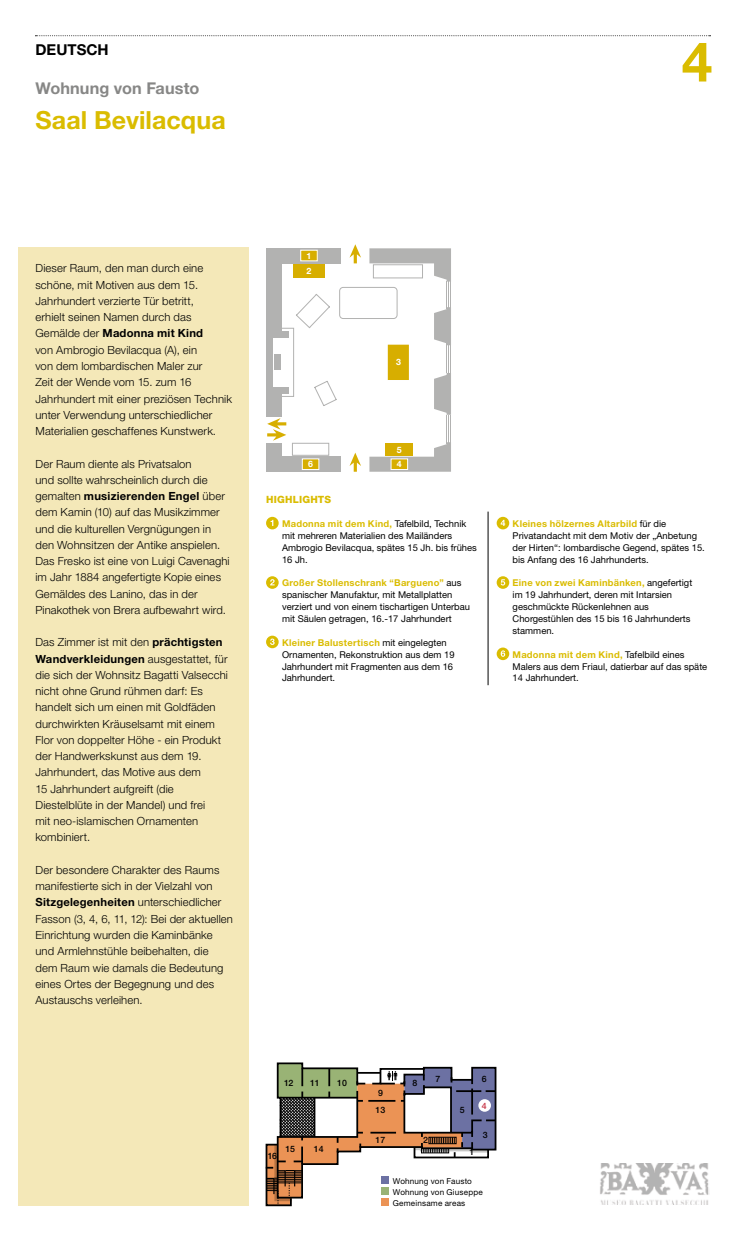
<style>
.page{position:relative;width:745px;height:1241px;background:#fff}
.page>*{position:absolute;margin:0;border:0;box-sizing:border-box;transform-origin:0 0}
.t1{font:700 55px "Helvetica Neue";color:#dabc00}
.t2{font:700 25px "Helvetica Neue";letter-spacing:.005em;color:#dabc00}
.t3{font:700 16.25px "Helvetica Neue";letter-spacing:.005em;color:#878786}
.t4{font:700 15px "Helvetica Neue";color:#000}
.t5{font:300 11.25px/16.2px "Helvetica Neue";letter-spacing:.01em;color:#000}
.t6{font:800 10px "Helvetica Neue";letter-spacing:.02em;color:#dabc00}
.t7{font:9.38px/11.9px "Helvetica Neue";color:#000}
.t8{font:500 8.75px/17.2px "Helvetica Neue";letter-spacing:-.005em;color:#000}
.t9{font:700 8.75px "Helvetica Neue";color:#fff}
.t10{font:500 8.75px "Helvetica Neue";color:#c42e40}
.t11{font:8.12px/10.8px "Helvetica Neue";letter-spacing:.02em;color:#000}
.s1{font-weight:700}
.s2{font-weight:700;color:#dabc00}
</style>
<div class="page">
<div style="left:18px;top:247px;width:230px;height:958px;background:#f4e8b8"></div>
<hr style="left:487px;top:511px;width:1px;height:174px;background:#000">
<div style="left:293px;top:265px;width:31px;height:13px;background:#d7ae00"></div>
<div style="left:269px;top:328px;width:25px;height:68px;border:1px solid #b2b2b1"></div>
<svg style="left:314px;top:381px;width:23px;height:25px"></svg>
<svg style="left:296px;top:294px;width:34px;height:34px"></svg>
<div style="left:266px;top:248px;width:74px;height:15px;background:#b2b2b1"></div>
<div style="left:266px;top:456px;width:74px;height:15px;background:#b2b2b1"></div>
<div style="left:266px;top:249px;width:15px;height:89px;background:#b2b2b1"></div>
<div style="left:266px;top:443px;width:15px;height:26px;background:#b2b2b1"></div>
<div style="left:266px;top:387px;width:15px;height:29px;background:#b2b2b1"></div>
<div style="left:273px;top:387px;width:15px;height:7px;background:#b2b2b1"></div>
<div style="left:266px;top:331px;width:7px;height:61px;background:#b2b2b1"></div>
<div style="left:274px;top:354px;width:7px;height:15px;background:#b2b2b1"></div>
<div style="left:273px;top:331px;width:15px;height:7px;background:#b2b2b1"></div>
<svg style="left:369px;top:248px;width:82px;height:223px"></svg>
<svg style="left:349px;top:244px;width:12px;height:19px"></svg>
<svg style="left:349px;top:452px;width:12px;height:19px"></svg>
<svg style="left:267px;top:418px;width:19px;height:22px"></svg>
<div style="left:339px;top:287px;width:58px;height:32px;border:1px solid #b2b2b1;border-radius:4px"></div>
<div style="left:292px;top:443px;width:37px;height:12px;border:1px solid #b2b2b1"></div>
<div style="left:391px;top:459px;width:16px;height:10px;background:#d7ae00"></div>
<div style="left:390px;top:458px;width:17px;height:12px;border:1px solid #fff"></div>
<div style="left:302px;top:459px;width:16px;height:10px;background:#d7ae00"></div>
<div style="left:302px;top:458px;width:17px;height:12px;border:1px solid #fff"></div>
<div style="left:300px;top:250px;width:17px;height:11px;background:#d7ae00"></div>
<div style="left:300px;top:250px;width:17px;height:11px;border:1px solid #fff"></div>
<svg style="left:266px;top:516px;width:12px;height:13px"></svg>
<svg style="left:270px;top:520px;width:3px;height:6px"></svg>
<svg style="left:266px;top:576px;width:12px;height:12px"></svg>
<svg style="left:270px;top:579px;width:4px;height:6px"></svg>
<svg style="left:266px;top:635px;width:12px;height:13px"></svg>
<svg style="left:270px;top:638px;width:4px;height:6px"></svg>
<svg style="left:496px;top:516px;width:13px;height:13px"></svg>
<svg style="left:500px;top:520px;width:5px;height:6px"></svg>
<svg style="left:496px;top:576px;width:13px;height:12px"></svg>
<svg style="left:500px;top:579px;width:5px;height:6px"></svg>
<svg style="left:496px;top:647px;width:13px;height:13px"></svg>
<svg style="left:500px;top:650px;width:5px;height:6px"></svg>
<img style="left:600px;top:1163px;width:109px;height:41px">
<svg style="left:35px;top:35px;width:675px;height:1px"></svg>
<svg style="left:265px;top:1062px;width:232px;height:144px"></svg>
<svg style="left:478px;top:1098px;width:12px;height:13px"></svg>
<div style="left:381px;top:1175px;width:8px;height:8px;background:#6c71a3"></div>
<div style="left:381px;top:1186px;width:8px;height:8px;background:#99b375"></div>
<div style="left:381px;top:1197px;width:8px;height:8px;background:#eb9355"></div>
<div style="left:392px;top:1177px;width:111px;height:38px;background:#fff"></div>
<h3 class="t4" style="left:35px;top:44px;width:75px">DEUTSCH</h3>
<h3 class="t3" style="left:35px;top:82px;width:165px">Wohnung von Fausto</h3>
<h2 class="t2" style="left:35px;top:111px;width:192px">Saal Bevilacqua</h2>
<h1 class="t1" style="left:681px;top:41px;width:32px">4</h1>
<p class="t5" style="left:35px;top:261px;width:198px">Dieser Raum, den man durch eine schöne, mit Motiven aus dem 15.<br>Jahrhundert verzierte Tür betritt,<br>erhielt seinen Namen durch das Gemälde der <span class="s1">Madonna mit Kind<br></span>von Ambrogio Bevilacqua (A), ein<br>von dem lombardischen Maler zur<br>Zeit der Wende vom 15. zum 16<br>Jahrhundert mit einer preziösen Technik unter Verwendung unterschiedlicher Materialien geschaffenes Kunstwerk.</p>
<p class="t5" style="left:35px;top:456px;width:196px">Der Raum diente als Privatsalon<br>und sollte wahrscheinlich durch die gemalten <span class="s1">musizierenden Engel</span> über dem Kamin (10) auf das Musikzimmer und die kulturellen Vergnügungen in den Wohnsitzen der Antike anspielen.<br>Das Fresko ist eine von Luigi Cavenaghi im Jahr 1884 angefertigte Kopie eines Gemäldes des Lanino, das in der Pinakothek von Brera aufbewahrt wird.</p>
<p class="t5" style="left:35px;top:635px;width:194px">Das Zimmer ist mit den <span class="s1">prächtigsten Wandverkleidungen</span> ausgestattet, für die sich der Wohnsitz Bagatti Valsecchi nicht ohne Grund rühmen darf: Es handelt sich um einen mit Goldfäden durchwirkten Kräuselsamt mit einem Flor von doppelter Höhe - ein Produkt der Handwerkskunst aus dem 19.<br>Jahrhundert, das Motive aus dem<br>15 Jahrhundert aufgreift (die Diestelblüte in der Mandel) und frei<br>mit neo-islamischen Ornamenten kombiniert.</p>
<p class="t5" style="left:35px;top:862px;width:199px">Der besondere Charakter des Raums manifestierte sich in der Vielzahl von <span class="s1">Sitzgelegenheiten</span> unterschiedlicher Fasson (3, 4, 6, 11, 12): Bei der aktuellen Einrichtung wurden die Kaminbänke und Armlehnstühle beibehalten, die dem Raum wie damals die Bedeutung eines Ortes der Begegnung und des Austauschs verleihen.</p>
<p class="t9" style="left:306px;top:252px;width:6px">1</p>
<p class="t9" style="left:306px;top:268px;width:6px">2</p>
<p class="t9" style="left:396px;top:358px;width:6px">3</p>
<p class="t9" style="left:396px;top:446px;width:6px">5</p>
<p class="t9" style="left:308px;top:461px;width:6px">6</p>
<p class="t9" style="left:396px;top:461px;width:6px">4</p>
<p class="t6" style="left:266px;top:494px;width:67px">HIGHLIGHTS</p>
<p class="t7" style="left:282px;top:518px;width:196px"><span class="s2">Madonna mit dem Kind,</span> Tafelbild, Technik mit mehreren Materialien des Mailänders Ambrogio Bevilacqua, spätes 15 Jh. bis frühes 16 Jh.</p>
<p class="t7" style="left:282px;top:578px;width:189px"><span class="s2">Großer Stollenschrank “Bargueno”</span> aus spanischer Manufaktur, mit Metallplatten verziert und von einem tischartigen Unterbau mit Säulen getragen, 16.-17 Jahrhundert</p>
<p class="t7" style="left:282px;top:637px;width:174px"><span class="s2">Kleiner Balustertisch</span> mit eingelegten<br>Ornamenten, Rekonstruktion aus dem 19<br>Jahrhundert mit Fragmenten aus dem 16<br>Jahrhundert.</p>
<p class="t7" style="left:512px;top:518px;width:194px"><span class="s2">Kleines hölzernes Altarbild</span> für die Privatandacht mit dem Motiv der „Anbetung der Hirten“: lombardische Gegend, spätes 15. bis Anfang des 16 Jahrhunderts.</p>
<p class="t7" style="left:512px;top:578px;width:181px"><span class="s2">Eine von zwei Kaminbänken,</span> angefertigt im 19 Jahrhundert, deren mit Intarsien geschmückte Rückenlehnen aus<br>Chorgestühlen des 15 bis 16 Jahrhunderts stammen.</p>
<p class="t7" style="left:512px;top:649px;width:196px"><span class="s2">Madonna mit dem Kind,</span> Tafelbild eines<br>Malers aus dem Friaul, datierbar auf das späte<br>14 Jahrhundert.</p>
<p class="t8" style="left:284px;top:1073px;width:11px">12</p>
<p class="t8" style="left:412px;top:1073px;width:6px">8</p>
<p class="t8" style="left:310px;top:1073px;width:11px">11</p>
<p class="t8" style="left:337px;top:1073px;width:11px">10</p>
<p class="t8" style="left:435px;top:1070px;width:6px">7</p>
<p class="t8" style="left:481px;top:1070px;width:6px">6</p>
<p class="t8" style="left:375px;top:1083px;width:11px">9<br>13</p>
<p class="t8" style="left:375px;top:1130px;width:11px">17</p>
<p class="t8" style="left:423px;top:1130px;width:6px">2</p>
<p class="t8" style="left:459px;top:1101px;width:6px">5</p>
<p class="t10" style="left:481px;top:1100px;width:6px">4</p>
<p class="t8" style="left:482px;top:1125px;width:6px">3</p>
<p class="t8" style="left:267px;top:1147px;width:11px">16</p>
<p class="t8" style="left:285px;top:1140px;width:11px">15</p>
<p class="t8" style="left:314px;top:1140px;width:11px">14</p>
<p class="t8" style="left:469px;top:1143px;width:6px">1</p>
<p class="t11" style="left:392px;top:1176px;width:91px">Wohnung von Fausto<br>Wohnung von Giuseppe<br>Gemeinsame areas</p>
</div>
